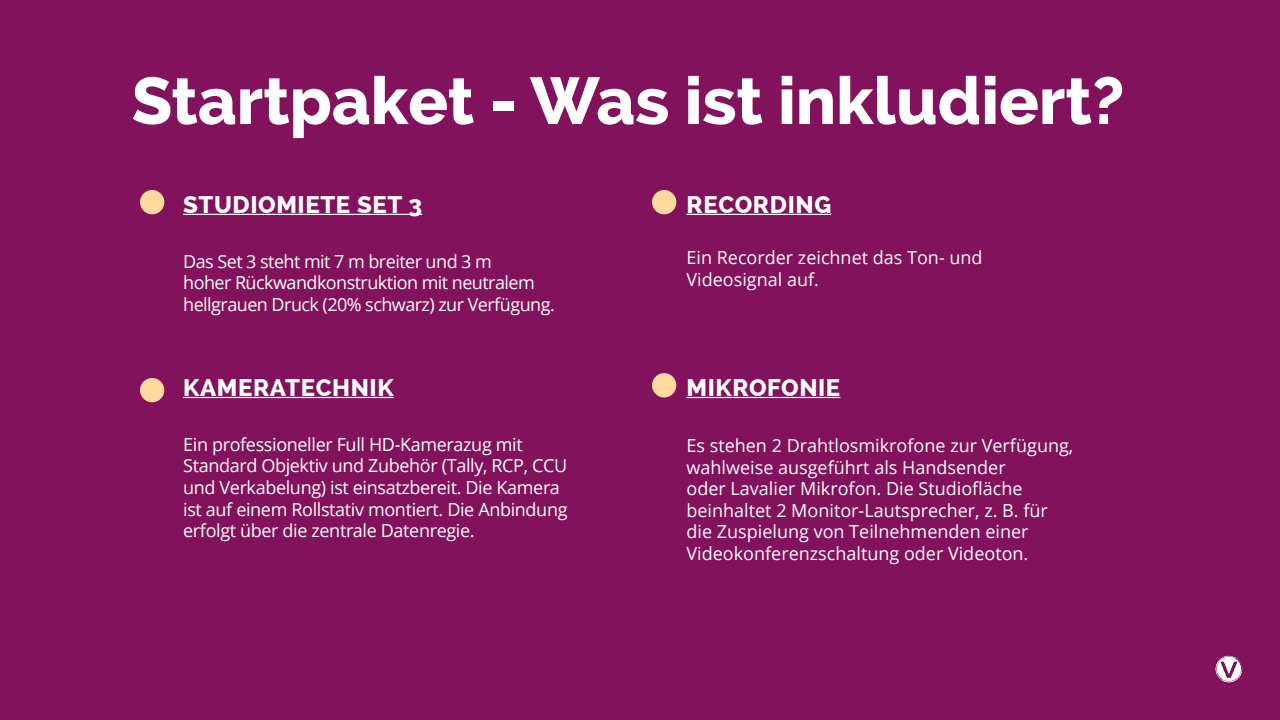
<style>
.page{position:relative;width:1280px;height:720px;background:#82125b}
.page>*{position:absolute;margin:0;border:0;box-sizing:border-box;transform-origin:0 0}
.t1{font:800 66px "Raleway";color:#fff}
.t2{font:800 24px "Raleway";letter-spacing:.025em;color:#fff}
.t3{font:18px/21.6px "Open Sans";letter-spacing:-.02em;color:#fff}
.t4{font:18px/21.6px "Open Sans";color:#fff}
</style>
<div class="page">
<img style="left:1215px;top:655px;width:28px;height:28px">
<hr style="left:183px;top:214px;width:239px;height:1px;background:#fff">
<hr style="left:183px;top:397px;width:211px;height:1px;background:#fff">
<hr style="left:687px;top:397px;width:153px;height:1px;background:#fff">
<hr style="left:687px;top:214px;width:144px;height:1px;background:#fff">
<div style="left:140px;top:378px;width:24px;height:24px;background:#feda9e;border-radius:50%"></div>
<div style="left:652px;top:373px;width:24px;height:24px;background:#feda9e;border-radius:50%"></div>
<div style="left:652px;top:190px;width:24px;height:24px;background:#feda9e;border-radius:50%"></div>
<div style="left:140px;top:190px;width:24px;height:24px;background:#feda9e;border-radius:50%"></div>
<p class="t1" style="left:132px;top:63px;width:994px">Startpaket - Was ist inkludiert?</p>
<p class="t2" style="left:183px;top:190px;width:241px">STUDIOMIETE SET 3</p>
<p class="t3" style="left:183px;top:250px;width:373px">Das Set 3 steht mit 7 m breiter und 3 m<br>hoher Rückwandkonstruktion mit neutralem hellgrauen Druck (20% schwarz) zur Verfügung.</p>
<p class="t2" style="left:183px;top:374px;width:212px">KAMERATECHNIK</p>
<p class="t3" style="left:183px;top:433px;width:386px">Ein professioneller Full HD-Kamerazug mit Standard Objektiv und Zubehör (Tally, RCP, CCU und Verkabelung) ist einsatzbereit. Die Kamera ist auf einem Rollstativ montiert. Die Anbindung erfolgt über die zentrale Datenregie.</p>
<p class="t2" style="left:687px;top:190px;width:146px">RECORDING</p>
<p class="t4" style="left:687px;top:246px;width:298px">Ein Recorder zeichnet das Ton- und</p>
<p class="t4" style="left:687px;top:268px;width:134px">Videosignal auf.</p>
<p class="t2" style="left:687px;top:374px;width:155px">MIKROFONIE</p>
<p class="t4" style="left:687px;top:434px;width:388px">Es stehen 2 Drahtlosmikrofone zur Verfügung, wahlweise ausgeführt als Handsender<br>oder Lavalier Mikrofon. Die Studiofläche beinhaltet 2 Monitor-Lautsprecher, z. B. für die Zuspielung von Teilnehmenden einer Videokonferenzschaltung oder Videoton.</p>
</div>
